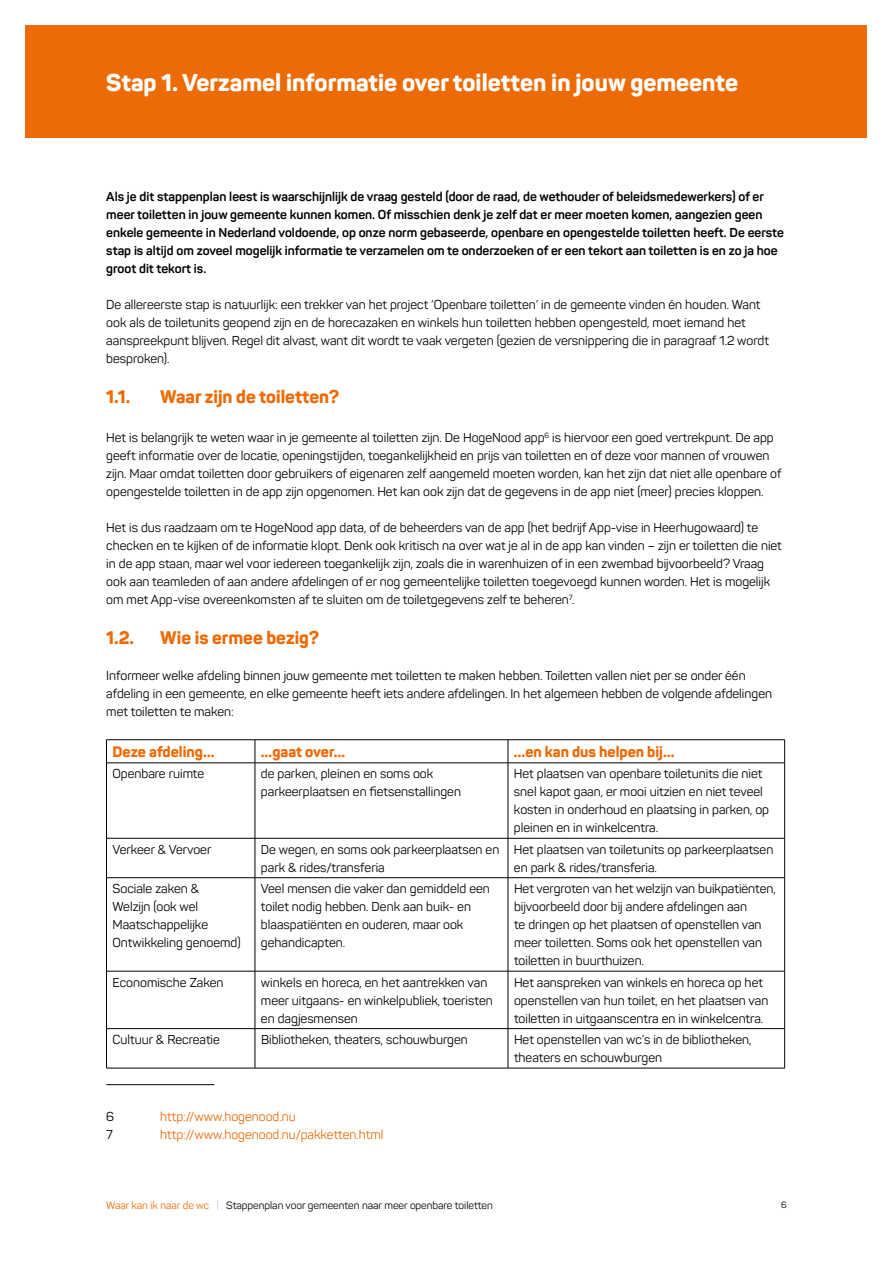
<style>
.page{position:relative;width:893px;height:1263px;background:#fff}
.page>*{position:absolute;margin:0;border:0;box-sizing:border-box;transform-origin:0 0}
.t1{font:800 24px "Panton";color:#fff}
.t2{font:800 18px "Panton";color:#ed6b06}
.t3{font:800 15px "Panton";color:#ed6b06}
.t4{font:12.75px/18px "Panton";color:#000}
.t5{font:700 12.75px/18px "Panton";color:#000}
.t6{font:12.75px "Panton";color:#ed6b06}
.t7{font:10.5px "Panton";color:#000}
.t8{font:9px "Panton";color:#000}
.s1{color:#ed6b06}
.s2{color:#c6c6c6}
</style>
<div class="page">
<div style="left:26px;top:26px;width:841px;height:112px;background:#ed6b06"></div>
<hr style="left:106px;top:763px;width:1px;height:75px;background:#000">
<hr style="left:255px;top:763px;width:1px;height:75px;background:#000">
<hr style="left:508px;top:763px;width:1px;height:75px;background:#000">
<hr style="left:784px;top:763px;width:1px;height:75px;background:#000">
<hr style="left:106px;top:838px;width:149px;height:1px;background:#000">
<hr style="left:106px;top:838px;width:1px;height:39px;background:#000">
<hr style="left:255px;top:838px;width:253px;height:1px;background:#000">
<hr style="left:255px;top:838px;width:1px;height:39px;background:#000">
<hr style="left:508px;top:838px;width:277px;height:1px;background:#000">
<hr style="left:508px;top:838px;width:1px;height:39px;background:#000">
<hr style="left:784px;top:838px;width:1px;height:39px;background:#000">
<hr style="left:106px;top:877px;width:149px;height:1px;background:#000">
<hr style="left:106px;top:878px;width:1px;height:93px;background:#000">
<hr style="left:255px;top:877px;width:253px;height:1px;background:#000">
<hr style="left:255px;top:878px;width:1px;height:93px;background:#000">
<hr style="left:508px;top:877px;width:277px;height:1px;background:#000">
<hr style="left:508px;top:878px;width:1px;height:93px;background:#000">
<hr style="left:784px;top:878px;width:1px;height:93px;background:#000">
<hr style="left:106px;top:971px;width:149px;height:1px;background:#000">
<hr style="left:106px;top:971px;width:1px;height:57px;background:#000">
<hr style="left:255px;top:971px;width:253px;height:1px;background:#000">
<hr style="left:255px;top:971px;width:1px;height:57px;background:#000">
<hr style="left:508px;top:971px;width:277px;height:1px;background:#000">
<hr style="left:508px;top:971px;width:1px;height:57px;background:#000">
<hr style="left:784px;top:971px;width:1px;height:57px;background:#000">
<hr style="left:106px;top:1028px;width:149px;height:1px;background:#000">
<hr style="left:106px;top:1029px;width:1px;height:39px;background:#000">
<hr style="left:255px;top:1028px;width:253px;height:1px;background:#000">
<hr style="left:255px;top:1029px;width:1px;height:39px;background:#000">
<hr style="left:508px;top:1028px;width:277px;height:1px;background:#000">
<hr style="left:508px;top:1029px;width:1px;height:39px;background:#000">
<hr style="left:784px;top:1029px;width:1px;height:39px;background:#000">
<hr style="left:106px;top:739px;width:149px;height:1px;background:#000">
<svg style="left:106px;top:740px;width:1px;height:22px"></svg>
<hr style="left:255px;top:739px;width:253px;height:1px;background:#000">
<svg style="left:255px;top:740px;width:1px;height:22px"></svg>
<hr style="left:508px;top:739px;width:277px;height:1px;background:#000">
<svg style="left:508px;top:740px;width:1px;height:22px"></svg>
<svg style="left:784px;top:740px;width:1px;height:22px"></svg>
<hr style="left:106px;top:762px;width:149px;height:1px;background:#000">
<hr style="left:255px;top:762px;width:253px;height:1px;background:#000">
<hr style="left:508px;top:762px;width:277px;height:1px;background:#000">
<hr style="left:106px;top:1068px;width:149px;height:1px;background:#000">
<hr style="left:255px;top:1068px;width:253px;height:1px;background:#000">
<hr style="left:508px;top:1068px;width:277px;height:1px;background:#000">
<hr style="left:106px;top:1084px;width:108px;height:1px;background:#000">
<h1 class="t1" style="left:106px;top:67px;width:633px">Stap 1. Verzamel informatie over toiletten in jouw gemeente</h1>
<p class="t5" style="left:106px;top:188px;width:679px">Als je dit stappenplan leest is waarschijnlijk de vraag gesteld (door de raad, de wethouder of beleidsmedewerkers) of er meer toiletten in jouw gemeente kunnen komen. Of misschien denk je zelf dat er meer moeten komen, aangezien geen enkele gemeente in Nederland voldoende, op onze norm gebaseerde, openbare en opengestelde toiletten heeft. De eerste stap is altijd om zoveel mogelijk informatie te verzamelen om te onderzoeken of er een tekort aan toiletten is en zo ja hoe groot dit tekort is.</p>
<p class="t4" style="left:106px;top:296px;width:664px">De allereerste stap is natuurlijk: een trekker van het project ‘Openbare toiletten’ in de gemeente vinden én houden. Want ook als de toiletunits geopend zijn en de horecazaken en winkels hun toiletten hebben opengesteld, moet iemand het aanspreekpunt blijven. Regel dit alvast, want dit wordt te vaak vergeten (gezien de versnippering die in paragraaf 1.2 wordt besproken).</p>
<h2 class="t2" style="left:106px;top:385px;width:25px">1.1.</h2>
<h2 class="t2" style="left:160px;top:385px;width:180px">Waar zijn de toiletten?</h2>
<p class="t4" style="left:106px;top:429px;width:677px">Het is belangrijk te weten waar in je gemeente al toiletten zijn. De HogeNood app<sup>6</sup> is hiervoor een goed vertrekpunt. De app geeft informatie over de locatie, openingstijden, toegankelijkheid en prijs van toiletten en of deze voor mannen of vrouwen zijn. Maar omdat toiletten door gebruikers of eigenaren zelf aangemeld moeten worden, kan het zijn dat niet alle openbare of opengestelde toiletten in de app zijn opgenomen. Het kan ook zijn dat de gegevens in de app niet (meer) precies kloppen.</p>
<p class="t4" style="left:106px;top:519px;width:677px">Het is dus raadzaam om te HogeNood app data, of de beheerders van de app (het bedrijf App-vise in Heerhugowaard) te checken en te kijken of de informatie klopt. Denk ook kritisch na over wat je al in de app kan vinden – zijn er toiletten die niet in de app staan, maar wel voor iedereen toegankelijk zijn, zoals die in warenhuizen of in een zwembad bijvoorbeeld? Vraag ook aan teamleden of aan andere afdelingen of er nog gemeentelijke toiletten toegevoegd kunnen worden. Het is mogelijk om met App-vise overeenkomsten af te sluiten om de toiletgegevens zelf te beheren<sup>7</sup>.</p>
<h2 class="t2" style="left:106px;top:626px;width:29px">1.2.</h2>
<h2 class="t2" style="left:160px;top:626px;width:160px">Wie is ermee bezig?</h2>
<p class="t4" style="left:106px;top:666px;width:667px">Informeer welke afdeling binnen jouw gemeente met toiletten te maken hebben. Toiletten vallen niet per se onder één afdeling in een gemeente, en elke gemeente heeft iets andere afdelingen. In het algemeen hebben de volgende afdelingen met toiletten te maken:</p>
<p class="t3" style="left:112px;top:742px;width:103px">Deze afdeling…</p>
<p class="t3" style="left:261px;top:742px;width:86px">…gaat over…</p>
<p class="t3" style="left:514px;top:742px;width:162px">…en kan dus helpen bij…</p>
<p class="t4" style="left:112px;top:765px;width:93px">Openbare ruimte</p>
<p class="t4" style="left:261px;top:765px;width:202px">de parken, pleinen en soms ook parkeerplaatsen en fietsenstallingen</p>
<p class="t4" style="left:514px;top:765px;width:257px">Het plaatsen van openbare toiletunits die niet snel kapot gaan, er mooi uitzien en niet teveel kosten in onderhoud en plaatsing in parken, op pleinen en in winkelcentra.</p>
<p class="t4" style="left:112px;top:840px;width:100px">Verkeer &amp; Vervoer</p>
<p class="t4" style="left:261px;top:840px;width:240px">De wegen, en soms ook parkeerplaatsen en park &amp; rides/transferia</p>
<p class="t4" style="left:514px;top:840px;width:261px">Het plaatsen van toiletunits op parkeerplaatsen en park &amp; rides/transferia.</p>
<p class="t4" style="left:113px;top:880px;width:130px">Sociale zaken &amp;<br>Welzijn (ook wel<br>Maatschappelijke<br>Ontwikkeling genoemd)</p>
<p class="t4" style="left:261px;top:880px;width:230px">Veel mensen die vaker dan gemiddeld een toilet nodig hebben. Denk aan buik- en blaaspatiënten en ouderen, maar ook gehandicapten.</p>
<p class="t4" style="left:514px;top:880px;width:263px">Het vergroten van het welzijn van buikpatiënten, bijvoorbeeld door bij andere afdelingen aan<br>te dringen op het plaatsen of openstellen van meer toiletten. Soms ook het openstellen van toiletten in buurthuizen.</p>
<p class="t4" style="left:113px;top:973px;width:112px">Economische Zaken</p>
<p class="t4" style="left:261px;top:973px;width:233px">winkels en horeca, en het aantrekken van meer uitgaans- en winkelpubliek, toeristen en dagjesmensen</p>
<p class="t4" style="left:514px;top:973px;width:256px">Het aanspreken van winkels en horeca op het openstellen van hun toilet, en het plaatsen van toiletten in uitgaanscentra en in winkelcentra.</p>
<p class="t4" style="left:113px;top:1030px;width:109px">Cultuur &amp; Recreatie</p>
<p class="t4" style="left:261px;top:1030px;width:208px">Bibliotheken, theaters, schouwburgen</p>
<p class="t4" style="left:514px;top:1030px;width:239px">Het openstellen van wc’s in de bibliotheken, theaters en schouwburgen</p>
<p class="t4" style="left:106px;top:1107px;width:9px">6</p>
<p class="t6" style="left:160px;top:1108px;width:137px">http://www.hogenood.nu</p>
<p class="t4" style="left:106px;top:1125px;width:8px">7</p>
<p class="t6" style="left:160px;top:1126px;width:225px">http://www.hogenood.nu/pakketten.html</p>
<p class="t7" style="left:106px;top:1199px;width:388px"><span class="s1">Waar kan ik naar de wc</span> <span class="s2">|</span> Stappenplan voor gemeenten naar meer openbare toiletten</p>
<p class="t8" style="left:781px;top:1199px;width:7px">6</p>
</div>
